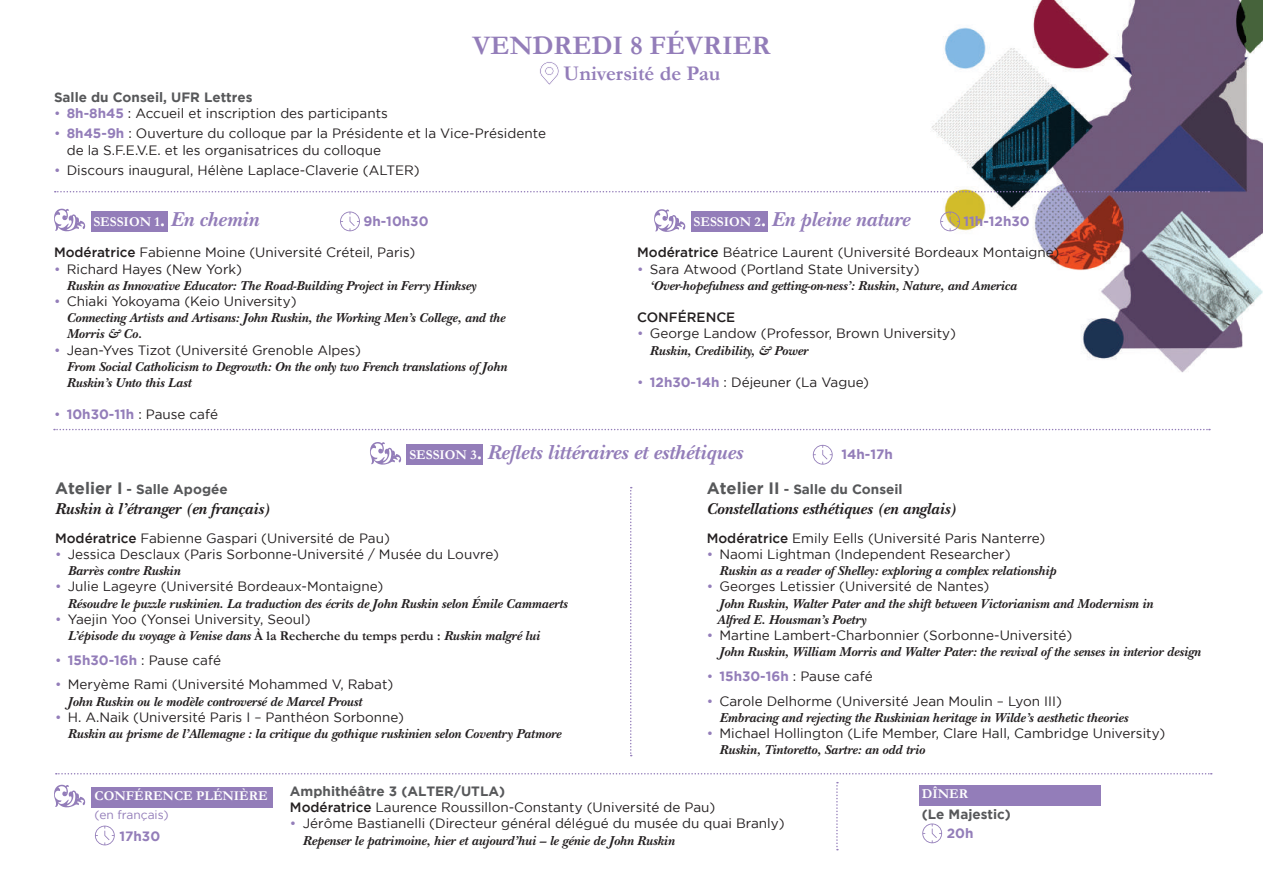
<style>
.page{position:relative;width:1263px;height:893px;background:#fff}
.page>*{position:absolute;margin:0;border:0;box-sizing:border-box;transform-origin:0 0}
.t1{font:700 27px "Garamond";color:#937db9}
.t2{font:italic 700 21px "New Baskerville";color:#937db9}
.t3{font:700 21px "Garamond";color:#937db9}
.t4{font:italic 700 16.5px "New Baskerville";color:#231f20}
.t5{font:13.5px/16.2px "Gotham";color:#231f20}
.t6{font:italic 700 13.5px/16.2px "New Baskerville";color:#231f20}
.t7{font:700 13.5px "Gotham";color:#57585a}
.t8{font:700 13.5px "Garamond";color:#fff}
.t9{font:700 13.5px "Gotham";color:#937db9}
.t10{font:500 13.5px "Gotham";color:#231f20}
.t11{font:12px "Gotham";color:#937db9}
.s1{color:#937db9}
.s2{font-weight:700;color:#937db9}
.s3{font-size:21px}
.s4{font-family:"New Baskerville";font-style:italic;font-size:21px;color:#937db9}
.s5{font-family:"Garamond";font-style:normal;font-size:13.5px;color:#fff}
.s6{font-family:"Garamond";font-style:normal;color:#fff}
.s7{font-weight:500}
.s8{font-size:16.5px}
.s9{font-family:"Garamond";font-style:normal}
.s10{font-weight:700;color:#57585a}
</style>
<div class="page">
<img style="left:53px;top:0;width:1210px;height:851px">
<div style="left:406px;top:445px;width:77px;height:20px;background:#937db9"></div>
<div style="left:92px;top:787px;width:181px;height:20px;background:#937db9"></div>
<div style="left:919px;top:785px;width:181px;height:20px;background:#937db9"></div>
<div style="left:691px;top:212px;width:77px;height:20px;background:#937db9"></div>
<div style="left:91px;top:212px;width:77px;height:20px;background:#937db9"></div>
<svg style="left:538px;top:61px;width:22px;height:25px"></svg>
<svg style="left:340px;top:212px;width:20px;height:19px"></svg>
<svg style="left:813px;top:445px;width:20px;height:20px"></svg>
<svg style="left:95px;top:826px;width:20px;height:19px"></svg>
<svg style="left:922px;top:823px;width:20px;height:20px"></svg>
<svg style="left:940px;top:212px;width:20px;height:19px"></svg>
<svg style="left:54px;top:209px;width:31px;height:22px"></svg>
<svg style="left:370px;top:442px;width:31px;height:23px"></svg>
<svg style="left:54px;top:785px;width:31px;height:22px"></svg>
<svg style="left:654px;top:209px;width:31px;height:23px"></svg>
<svg style="left:54px;top:429px;width:1156px;height:1px"></svg>
<svg style="left:56px;top:773px;width:1156px;height:1px"></svg>
<svg style="left:55px;top:191px;width:1154px;height:1px"></svg>
<svg style="left:630px;top:487px;width:2px;height:269px"></svg>
<svg style="left:836px;top:782px;width:2px;height:68px"></svg>
<h1 class="t1" style="left:473px;top:29px;width:300px">VENDREDI 8 FÉVRIER</h1>
<p class="t7" style="left:54px;top:89px;width:200px">Salle du Conseil, UFR Lettres</p>
<p class="t5" style="left:54px;top:105px;width:335px"><span class="s1">•</span> <span class="s2">8h-8h45</span> : Accueil et inscription des participants</p>
<p class="t5" style="left:67px;top:125px;width:481px;text-indent:-13px"><span class="s1">•</span> <span class="s2">8h45-9h</span> : Ouverture du colloque par la Présidente et la Vice-Présidente de la S.F.E.V.E. et les organisatrices du colloque</p>
<p class="t5" style="left:54px;top:162px;width:367px"><span class="s1">•</span> Discours inaugural, Hélène Laplace-Claverie (ALTER)</p>
<h2 class="t3" style="left:564px;top:60px;width:158px">Université de Pau</h2>
<p class="t8" style="left:93px;top:213px;width:167px">SESSION 1<span class="s3">.</span> <span class="s4">En chemin</span></p>
<p class="t9" style="left:363px;top:213px;width:67px">9h-10h30</p>
<h2 class="t2" style="left:693px;top:207px;width:218px"><span class="s5">SESSION 2</span><span class="s6">.</span> En pleine nature</h2>
<p class="t9" style="left:963px;top:213px;width:68px">11h-12h30</p>
<p class="t5" style="left:54px;top:244px;width:363px"><span class="s7">Modératrice</span> Fabienne Moine (Université Créteil, Paris)</p>
<p class="t5" style="left:54px;top:260px;width:190px"><span class="s1">•</span> Richard Hayes (New York)</p>
<p class="t6" style="left:67px;top:277px;width:411px">Ruskin as Innovative Educator: The Road-Building Project in Ferry Hinksey</p>
<p class="t5" style="left:54px;top:293px;width:244px"><span class="s1">•</span> Chiaki Yokoyama (Keio University)</p>
<p class="t6" style="left:67px;top:310px;width:440px">Connecting Artists and Artisans: John Ruskin, the Working Men’s College, and the<br>Morris &amp; Co.</p>
<p class="t5" style="left:54px;top:341px;width:308px"><span class="s1">•</span> Jean-Yves Tizot (Université Grenoble Alpes)</p>
<p class="t6" style="left:67px;top:358px;width:441px">From Social Catholicism to Degrowth: On the only two French translations of John<br>Ruskin’s Unto this Last</p>
<p class="t5" style="left:54px;top:406px;width:166px"><span class="s1">•</span> <span class="s2">10h30-11h</span> : Pause café</p>
<p class="t5" style="left:637px;top:244px;width:424px"><span class="s7">Modératrice</span> Béatrice Laurent (Université Bordeaux Montaigne)</p>
<p class="t5" style="left:637px;top:260px;width:284px"><span class="s1">•</span> Sara Atwood (Portland State University)</p>
<p class="t6" style="left:650px;top:277px;width:368px">‘Over-hopefulness and getting-on-ness’: Ruskin, Nature, and America</p>
<p class="t10" style="left:637px;top:310px;width:100px">CONFÉRENCE</p>
<p class="t5" style="left:637px;top:325px;width:320px"><span class="s1">•</span> George Landow (Professor, Brown University)</p>
<p class="t6" style="left:650px;top:342px;width:159px">Ruskin, Credibility, &amp; Power</p>
<p class="t5" style="left:637px;top:374px;width:234px"><span class="s1">•</span> <span class="s2">12h30-14h</span> : Déjeuner (La Vague)</p>
<h2 class="t2" style="left:409px;top:440px;width:335px"><span class="s5">SESSION 3</span><span class="s6">.</span> Reflets littéraires et esthétiques</h2>
<p class="t9" style="left:841px;top:447px;width:53px">14h-17h</p>
<p class="t7" style="left:55px;top:481px;width:174px"><span class="s8">Atelier I</span> - Salle Apogée</p>
<p class="t4" style="left:55px;top:499px;width:217px">Ruskin à l’étranger (en français)</p>
<p class="t5" style="left:55px;top:530px;width:336px"><span class="s7">Modératrice</span> Fabienne Gaspari (Université de Pau)</p>
<p class="t5" style="left:55px;top:546px;width:445px"><span class="s1">•</span> Jessica Desclaux (Paris Sorbonne-Université / Musée du Louvre)</p>
<p class="t6" style="left:68px;top:563px;width:114px">Barrès contre Ruskin</p>
<p class="t5" style="left:55px;top:578px;width:330px"><span class="s1">•</span> Julie Lageyre (Université Bordeaux-Montaigne)</p>
<p class="t6" style="left:68px;top:595px;width:501px">Résoudre le puzzle ruskinien. La traduction des écrits de John Ruskin selon Émile Cammaerts</p>
<p class="t5" style="left:55px;top:611px;width:257px"><span class="s1">•</span> Yaejin Yoo (Yonsei University, Seoul)</p>
<p class="t6" style="left:68px;top:628px;width:474px">L’épisode du voyage à Venise dans <span class="s9">À la Recherche du temps perdu :</span> Ruskin malgré lui</p>
<p class="t5" style="left:55px;top:652px;width:167px"><span class="s1">•</span> <span class="s2">15h30-16h</span> : Pause café</p>
<p class="t5" style="left:55px;top:676px;width:340px"><span class="s1">•</span> Meryème Rami (Université Mohammed V, Rabat)</p>
<p class="t6" style="left:68px;top:693px;width:296px">John Ruskin ou le modèle controversé de Marcel Proust</p>
<p class="t5" style="left:55px;top:709px;width:350px"><span class="s1">•</span> H. A.Naik (Université Paris I – Panthéon Sorbonne)</p>
<p class="t6" style="left:68px;top:726px;width:495px">Ruskin au prisme de l’Allemagne : la critique du gothique ruskinien selon Coventry Patmore</p>
<p class="t7" style="left:707px;top:481px;width:197px"><span class="s8">Atelier II</span> - Salle du Conseil</p>
<p class="t4" style="left:707px;top:499px;width:251px">Constellations esthétiques (en anglais)</p>
<p class="t5" style="left:707px;top:530px;width:340px"><span class="s7">Modératrice</span> Emily Eells (Université Paris Nanterre)</p>
<p class="t5" style="left:707px;top:546px;width:305px"><span class="s1">•</span> Naomi Lightman (Independent Researcher)</p>
<p class="t6" style="left:719px;top:563px;width:338px">Ruskin as a reader of Shelley: exploring a complex relationship</p>
<p class="t5" style="left:707px;top:578px;width:284px"><span class="s1">•</span> Georges Letissier (Université de Nantes)</p>
<p class="t6" style="left:717px;top:595px;width:437px">John Ruskin, Walter Pater and the shift between Victorianism and Modernism in<br>Alfred E. Housman’s Poetry</p>
<p class="t5" style="left:707px;top:627px;width:367px"><span class="s1">•</span> Martine Lambert-Charbonnier (Sorbonne-Université)</p>
<p class="t6" style="left:719px;top:644px;width:482px">John Ruskin, William Morris and Walter Pater: the revival of the senses in interior design</p>
<p class="t5" style="left:707px;top:668px;width:167px"><span class="s1">•</span> <span class="s2">15h30-16h</span> : Pause café</p>
<p class="t5" style="left:707px;top:692px;width:357px"><span class="s1">•</span> Carole Delhorme (Université Jean Moulin – Lyon III)</p>
<p class="t6" style="left:719px;top:709px;width:410px">Embracing and rejecting the Ruskinian heritage in Wilde’s aesthetic theories</p>
<p class="t5" style="left:707px;top:725px;width:460px"><span class="s1">•</span> Michael Hollington (Life Member, Clare Hall, Cambridge University)</p>
<p class="t6" style="left:719px;top:742px;width:207px">Ruskin, Tintoretto, Sartre: an odd trio</p>
<p class="t8" style="left:95px;top:788px;width:175px">CONFÉRENCE PLÉNIÈRE</p>
<p class="t11" style="left:95px;top:808px;width:76px">(en français)</p>
<p class="t9" style="left:119px;top:828px;width:42px">17h30</p>
<p class="t5" style="left:290px;top:783px;width:427px"><span class="s10">Amphithéâtre 3 (ALTER/UTLA)<br></span><span class="s7">Modératrice</span> Laurence Roussillon-Constanty (Université de Pau)</p>
<p class="t5" style="left:290px;top:815px;width:496px"><span class="s1">•</span> Jérôme Bastianelli (Directeur général délégué du musée du quai Branly)</p>
<p class="t6" style="left:303px;top:832px;width:373px">Repenser le patrimoine, hier et aujourd’hui – le génie de John Ruskin</p>
<p class="t8" style="left:922px;top:785px;width:48px">DÎNER</p>
<p class="t7" style="left:922px;top:806px;width:90px">(Le Majestic)</p>
<p class="t9" style="left:947px;top:825px;width:28px">20h</p>
</div>
